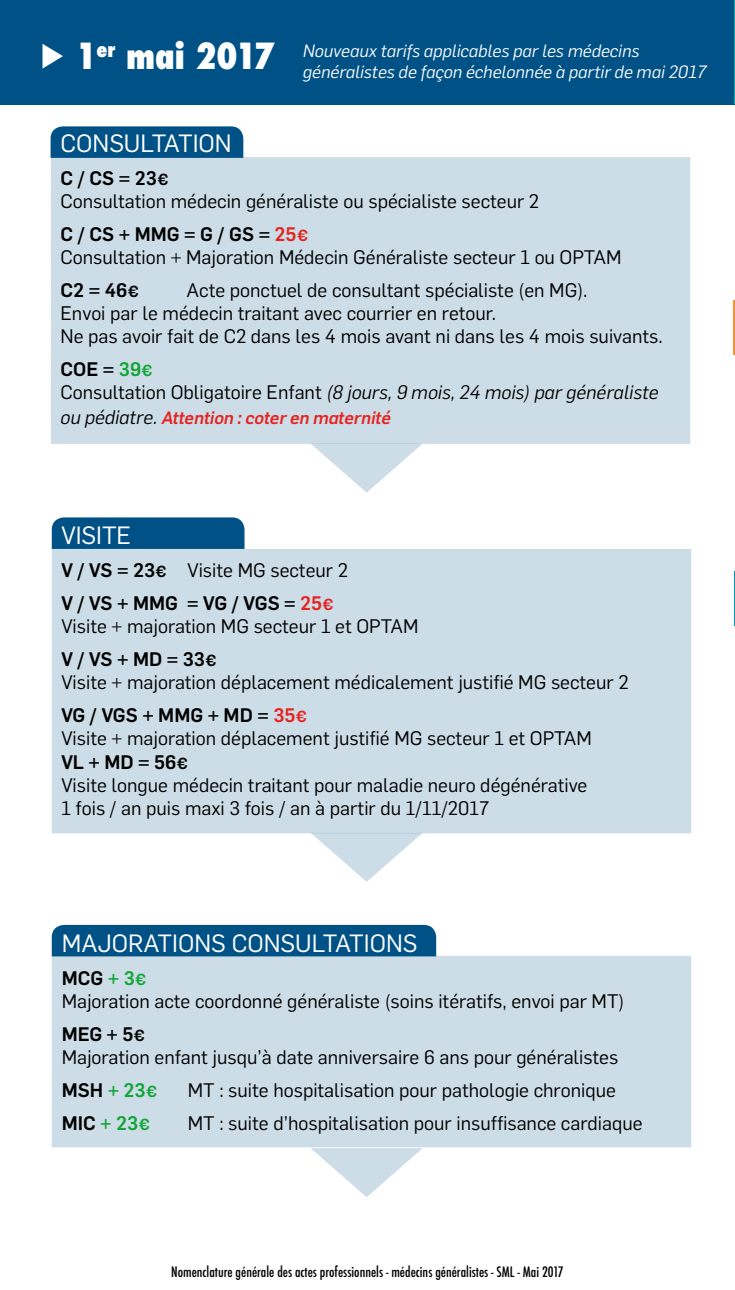
<style>
.page{position:relative;width:735px;height:1290px;background:#fff}
.page>*{position:absolute;margin:0;border:0;box-sizing:border-box;transform-origin:0 0}
.t1{font:800 condensed 35px "Futura";color:#fff}
.t2{font:24.5px "Flama";color:#fff}
.t3{font:19.25px/23.1px "Flama";color:#000}
.t4{font:italic 19.25px/23.1px "Flama";color:#000}
.t5{font:500 19.25px/33.1px "Flama";color:#000}
.t6{font:italic 17.5px/21px "Flama";color:#fff}
.t7{font:italic 500 17.5px "Flama";color:#e5231f}
.t8{font:500 condensed 14px "Futura";color:#000}
.s1{font-weight:500}
.s2{font-weight:500;font-size:15.75px}
.s3{font-weight:500;color:#e5231f}
.s4{font-weight:500;font-size:15.75px;color:#e5231f}
.s5{font-size:15.75px}
.s6{font-weight:500;font-style:normal}
.s7{font-weight:500;font-style:normal;color:#13a538}
.s8{font-weight:500;font-style:normal;font-size:15.75px;color:#13a538}
.s9{font-style:normal}
.s10{font-weight:400;font-size:19.25px;color:#000}
.s11{font-weight:400}
.s12{color:#e5231f}
.s13{font-size:15.75px;color:#e5231f}
.s14{font-weight:500;color:#13a538}
.s15{font-weight:500;font-size:15.75px;color:#13a538}
.s16{color:#13a538}
.s17{font-size:15.75px;color:#13a538}
</style>
<div class="page">
<div style="left:52px;top:956px;width:638px;height:191px;background:#cddde7"></div>
<div style="left:52px;top:549px;width:638px;height:284px;background:#cddde7"></div>
<div style="left:51px;top:157px;width:639px;height:287px;background:#cddde7"></div>
<svg style="left:51px;top:126px;width:192px;height:32px;background:#055688"></svg>
<div style="left:0;top:0;width:734px;height:105px;background:#005286"></div>
<hr style="left:733px;top:1px;width:1px;height:103px;background:#0aacaf">
<hr style="left:733px;top:300px;width:1px;height:55px;background:#f49432">
<hr style="left:733px;top:572px;width:1px;height:54px;background:#009dc5">
<svg style="left:42px;top:44px;width:21px;height:25px"></svg>
<svg style="left:52px;top:517px;width:192px;height:32px;background:#065688"></svg>
<div style="left:52px;top:925px;width:384px;height:31px;background:#005286"></div>
<svg style="left:308px;top:442px;width:114px;height:51px"></svg>
<svg style="left:308px;top:831px;width:114px;height:51px"></svg>
<svg style="left:308px;top:1146px;width:114px;height:51px"></svg>
<h1 class="t1" style="left:75px;top:32px;width:201px">1<sup>er</sup> mai 2017</h1>
<p class="t6" style="left:303px;top:39px;width:405px">Nouveaux tarifs applicables par les médecins généralistes de façon échelonnée à partir de mai 2017</p>
<p class="t2" style="left:60px;top:126px;width:173px">CONSULTATION</p>
<p class="t3" style="left:60px;top:165px;width:480px"><span class="s1">C / CS = 23</span><span class="s2">€<br></span>Consultation médecin généraliste ou spécialiste secteur 2</p>
<p class="t3" style="left:60px;top:221px;width:562px"><span class="s1">C / CS + MMG = G / GS =</span> <span class="s3">25</span><span class="s4">€<br></span>Consultation + Majoration Médecin Généraliste secteur 1 ou OPTAM</p>
<p class="t5" style="left:60px;top:272px;width:80px">C2 = 46<span class="s5">€</span></p>
<p class="t3" style="left:60px;top:277px;width:603px;text-indent:126px">Acte ponctuel de consultant spécialiste (en MG).<br>Envoi par le médecin traitant avec courrier en retour.<br>Ne pas avoir fait de C2 dans les 4 mois avant ni dans les 4 mois suivants.</p>
<p class="t4" style="left:60px;top:357px;width:599px"><span class="s6">COE =</span> <span class="s7">39</span><span class="s8">€<br></span><span class="s9">Consultation Obligatoire Enfant</span> (8 jours, 9 mois, 24 mois) par généraliste</p>
<p class="t7" style="left:60px;top:406px;width:331px"><span class="s10">ou pédiatre.</span> Attention : coter en maternité</p>
<p class="t2" style="left:61px;top:518px;width:71px">VISITE</p>
<p class="t5" style="left:61px;top:552px;width:288px">V / VS = 23<span class="s5">€</span> <span class="s11">Visite MG secteur 2<br></span>V / VS + MMG = VG / VGS = <span class="s12">25</span><span class="s13">€</span></p>
<p class="t3" style="left:61px;top:609px;width:358px;line-height:33.1px">Visite + majoration MG secteur 1 et OPTAM<br><span class="s1">V / VS + MD = 33</span><span class="s2">€</span></p>
<p class="t3" style="left:61px;top:665px;width:568px;line-height:33.1px">Visite + majoration déplacement médicalement justifié MG secteur 2<br><span class="s1">VG / VGS + MMG + MD =</span> <span class="s3">35</span><span class="s4">€</span></p>
<p class="t3" style="left:61px;top:726px;width:531px">Visite + majoration déplacement justifié MG secteur 1 et OPTAM <span class="s1">VL + MD = 56</span><span class="s2">€<br></span>Visite longue médecin traitant pour maladie neuro dégénérative 1 fois / an puis maxi 3 fois / an à partir du 1/11/2017</p>
<p class="t2" style="left:62px;top:926px;width:357px">MAJORATIONS CONSULTATIONS</p>
<p class="t3" style="left:62px;top:965px;width:564px"><span class="s1">MCG</span> <span class="s14">+ 3</span><span class="s15">€<br></span>Majoration acte coordonné généraliste (soins itératifs, envoi par MT)</p>
<p class="t3" style="left:62px;top:1021px;width:558px"><span class="s1">MEG + 5</span><span class="s2">€<br></span>Majoration enfant jusqu’à date anniversaire 6 ans pour généralistes</p>
<p class="t5" style="left:62px;top:1072px;width:97px">MSH <span class="s16">+ 23</span><span class="s17">€</span></p>
<p class="t3" style="left:188px;top:1077px;width:429px">MT : suite hospitalisation pour pathologie chronique</p>
<p class="t5" style="left:62px;top:1105px;width:90px">MIC <span class="s16">+ 23</span><span class="s17">€</span></p>
<p class="t3" style="left:188px;top:1110px;width:456px">MT : suite d’hospitalisation pour insuffisance cardiaque</p>
<p class="t8" style="left:171px;top:1262px;width:394px">Nomenclature générale des actes professionnels - médecins généralistes - SML - Mai 2017</p>
</div>
